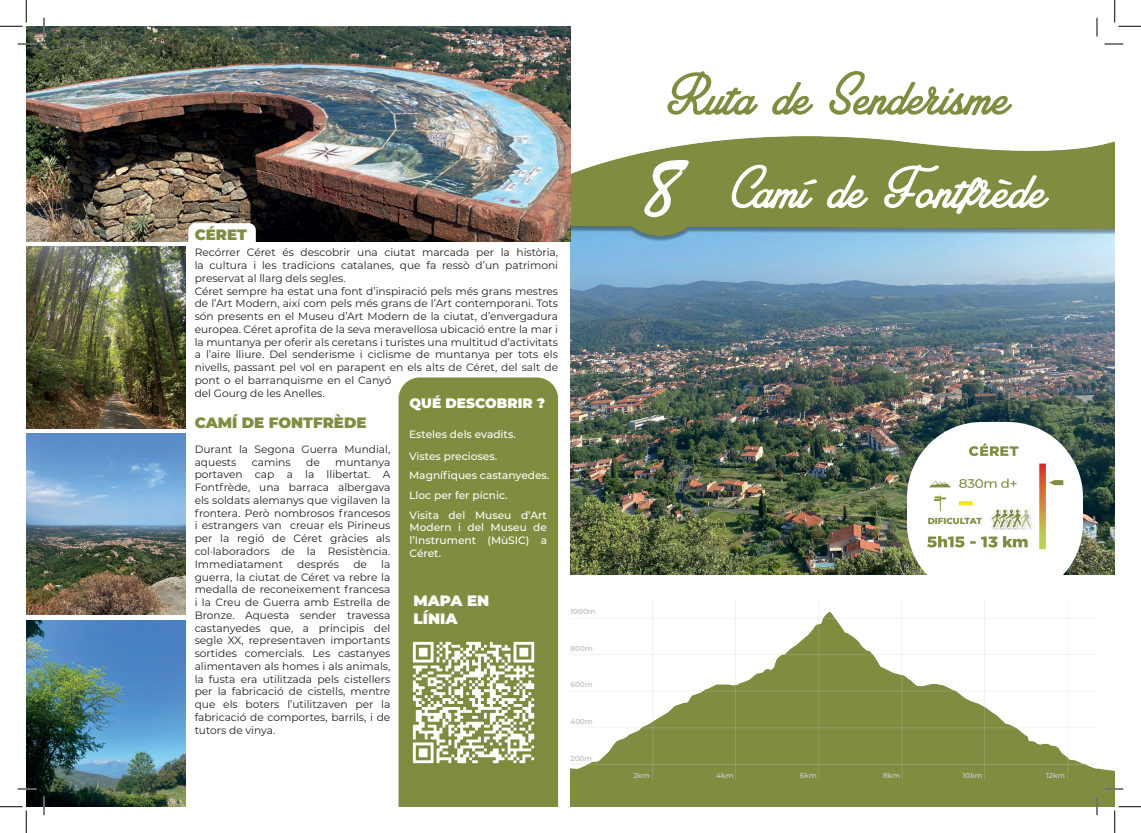
<style>
.page{position:relative;width:1141px;height:833px;background:#fff}
.page>*{position:absolute;margin:0;border:0;box-sizing:border-box;transform-origin:0 0}
.t1{font:62.5px "Amplify";color:#fff}
.t2{font:62.5px "Amplify";color:#808c40}
.t3{font:900 15px "Montserrat";color:#808c40}
.t4{font:900 15px/18px "Montserrat";color:#fff}
.t5{font:900 13.75px "Montserrat";color:#fff}
.t6{font:10.62px/12.8px "Montserrat";color:#231f20}
.t7{font:500 10.62px/19.5px "Montserrat";color:#fff}
.t8{font:800 8.75px "Montserrat";color:#808c40}
.t9{font:600 7.25px "Montserrat";color:#c3c3c3}
.s1{font-family:"Brush Script";font-size:87.5px}
</style>
<div class="page">
<img style="left:570px;top:241px;width:544px;height:333px">
<img style="left:570px;top:136px;width:544px;height:105px">
<img style="left:907px;top:422px;width:175px;height:153px">
<div style="left:570px;top:777px;width:544px;height:29px;background:#808c40"></div>
<img style="left:26px;top:26px;width:544px;height:215px">
<img style="left:26px;top:246px;width:160px;height:182px">
<img style="left:26px;top:433px;width:160px;height:181px">
<img style="left:26px;top:620px;width:160px;height:186px">
<div style="left:188px;top:223px;width:68px;height:26px;background:#fff;border-radius:7px"></div>
<div style="left:398px;top:377px;width:160px;height:429px;background:#808c40"></div>
<img style="left:404px;top:632px;width:139px;height:139px">
<div style="left:923px;top:513px;width:65px;height:12px;background:#fff"></div>
<img style="left:570px;top:600px;width:526px;height:178px">
<svg style="left:18px;top:43px;width:18px;height:2px"></svg>
<svg style="left:1104px;top:43px;width:19px;height:2px"></svg>
<svg style="left:18px;top:787px;width:18px;height:2px"></svg>
<svg style="left:1095px;top:768px;width:28px;height:21px"></svg>
<svg style="left:43px;top:18px;width:2px;height:18px"></svg>
<svg style="left:43px;top:796px;width:2px;height:18px"></svg>
<svg style="left:1096px;top:18px;width:1px;height:18px"></svg>
<svg style="left:1096px;top:796px;width:1px;height:18px"></svg>
<svg style="left:0;top:0;width:27px;height:27px"></svg>
<svg style="left:0;top:806px;width:27px;height:26px"></svg>
<svg style="left:1114px;top:0;width:26px;height:27px"></svg>
<svg style="left:1114px;top:806px;width:26px;height:26px"></svg>
<h2 class="t3" style="left:195px;top:223px;width:54px">CÉRET</h2>
<p class="t6" style="left:195px;top:245px;width:365px">Recórrer Céret és descobrir una ciutat marcada per la història, la cultura i les tradicions catalanes, que fa ressò d’un patrimoni preservat al llarg dels segles.<br>Céret sempre ha estat una font d’inspiració pels més grans mestres de l’Art Modern, així com pels més grans de l’Art contemporani. Tots són presents en el Museu d’Art Modern de la ciutat, d’envergadura europea. Céret aprofita de la seva meravellosa ubicació entre la mar i la muntanya per oferir als ceretans i turistes una multitud d’activitats a l’aire lliure. Del senderisme i ciclisme de muntanya per tots els nivells, passant pel vol en parapent en els alts de Céret, del salt de pont o el barranquisme en el Canyó<br>del Gourg de les Anelles.</p>
<p class="t5" style="left:409px;top:392px;width:137px">QUÉ DESCOBRIR ?</p>
<h2 class="t3" style="left:195px;top:411px;width:173px">CAMÍ DE FONTFRÈDE</h2>
<p class="t6" style="left:195px;top:442px;width:197px">Durant la Segona Guerra Mundial, aquests</p>
<p class="t6" style="left:252px;top:455px;width:40px">camins</p>
<p class="t6" style="left:306px;top:455px;width:15px">de</p>
<p class="t6" style="left:195px;top:455px;width:197px;text-align:justify;text-indent:140px">muntanya portaven cap a la llibertat. A Fontfrède, una barraca albergava els soldats alemanys que vigilaven la frontera. Però nombrosos francesos i estrangers van creuar els Pirineus per la regió de Céret gràcies als col·laboradors de la Resistència.<br>Immediatament</p>
<p class="t6" style="left:195px;top:557px;width:197px;text-align:justify;text-indent:186px">la guerra, la ciutat de Céret va rebre la medalla de reconeixement francesa i la Creu de Guerra amb Estrella de Bronze. Aquesta sender travessa castanyedes que, a principis del segle XX, representaven importants sortides comercials. Les castanyes alimentaven als homes i als animals, la fusta era utilitzada pels cistellers per la fabricació de cistells, mentre que els boters l’utilitzaven per la fabricació de comportes, barrils, i de tutors de vinya.</p>
<p class="t6" style="left:297px;top:557px;width:43px">després</p>
<p class="t6" style="left:353px;top:557px;width:15px">de</p>
<p class="t7" style="left:409px;top:423px;width:108px;line-height:21.6px">Esteles dels evadits.<br>Vistes precioses.</p>
<p class="t7" style="left:409px;top:465px;width:142px">Magnífiques castanyedes.<br>Lloc per fer pícnic.<br>Visita del Museu d’Art</p>
<p class="t7" style="left:409px;top:520px;width:139px;line-height:12.8px;text-align:justify">Modern i del Museu de l’Instrument (MùSIC) a Céret.</p>
<h2 class="t4" style="left:413px;top:590px;width:77px">MAPA EN<br>LÍNIA</h2>
<p class="t9" style="left:570px;top:606px;width:27px">1000m</p>
<p class="t9" style="left:570px;top:642px;width:24px">800m</p>
<p class="t9" style="left:570px;top:679px;width:23px">600m</p>
<p class="t9" style="left:570px;top:715px;width:24px">400m</p>
<p class="t9" style="left:570px;top:752px;width:23px">200m</p>
<h1 class="t2" style="left:667px;top:61px;width:343px">Ruta de Senderisme</h1>
<h1 class="t1" style="left:640px;top:154px;width:407px"><span class="s1">8</span> Camí de Fontfrède</h1>
<p class="t8" style="left:927px;top:514px;width:56px">DIFICULTAT</p>
<p class="t9" style="left:633px;top:769px;width:18px">2km</p>
<p class="t9" style="left:716px;top:769px;width:19px">4km</p>
<p class="t9" style="left:799px;top:769px;width:18px">6km</p>
<p class="t9" style="left:882px;top:769px;width:18px">8km</p>
<p class="t9" style="left:962px;top:769px;width:21px">10km</p>
<p class="t9" style="left:1045px;top:769px;width:21px">12km</p>
</div>
